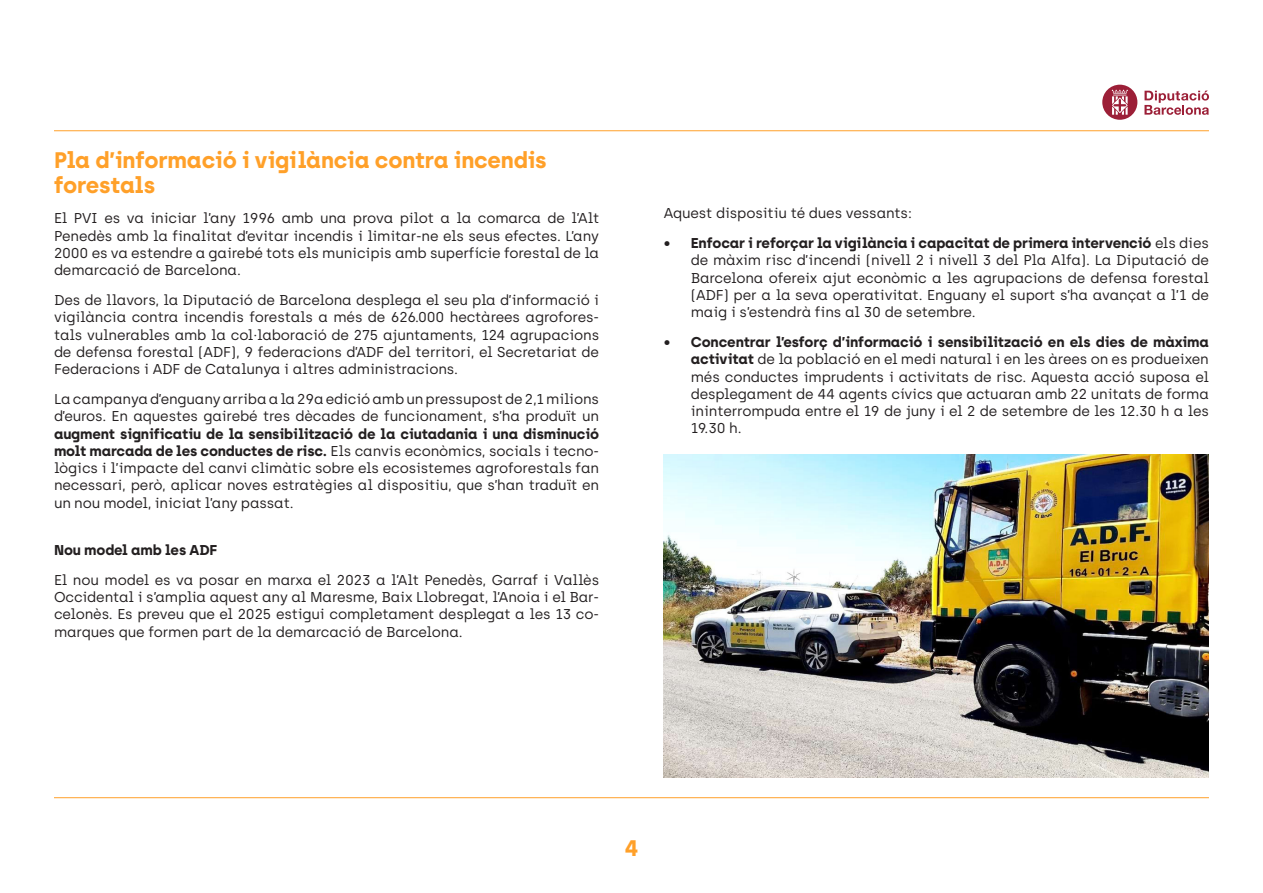
<style>
.page{position:relative;width:1263px;height:893px;background:#fff}
.page>*{position:absolute;margin:0;border:0;box-sizing:border-box;transform-origin:0 0}
.titulos{font:700 22.5px/25.5px "Archia";letter-spacing:-.01em;color:#ffa029}
.text_seguit{font:14.25px/17.2px "Archia";letter-spacing:-.01em;color:#231f20;text-align:justify}
.text_seguit-2{font:700 14.25px "Archia";letter-spacing:-.01em;color:#231f20}
.s1{font-weight:700}
</style>
<div class="page">
<svg style="left:1144px;top:91px;width:65px;height:24px"></svg>
<svg style="left:1102px;top:85px;width:35px;height:35px"></svg>
<hr style="left:54px;top:130px;width:1155px;height:1px;background:#ffa029">
<hr style="left:54px;top:797px;width:1155px;height:1px;background:#ffa029">
<img style="left:664px;top:454px;width:545px;height:323px">
<p class="titulos" style="left:54px;top:147px;width:494px">Pla d’informació i vigilància contra incendis forestals</p>
<p class="text_seguit" style="left:54px;top:210px;width:547px">El PVI es va iniciar l’any 1996 amb una prova pilot a la comarca de l’Alt Penedès amb la finalitat d’evitar incendis i limitar-ne els seus efectes. L’any 2000 es va estendre a gairebé tots els municipis amb superfície forestal de la demarcació de Barcelona.</p>
<p class="text_seguit" style="left:54px;top:291px;width:547px">Des de llavors, la Diputació de Barcelona desplega el seu pla d’informació i vigilància contra incendis forestals a més de 626.000 hectàrees agrofores&shy;tals vulnerables amb la col·laboració de 275 ajuntaments, 124 agrupacions de defensa forestal (ADF), 9 federacions d’ADF del territori, el Secretariat de Federacions i ADF de Catalunya i altres administracions.</p>
<p class="text_seguit" style="left:54px;top:390px;width:547px">La campanya d’enguany arriba a la 29a edició amb un pressupost de 2,1 milions d’euros. En aquestes gairebé tres dècades de funcionament, s’ha produït un <span class="s1">augment significatiu de la sensibilització de la ciutadania i una disminució molt marcada de les conductes de risc.</span> Els canvis econòmics, socials i tecno&shy;lògics i l’impacte del canvi climàtic sobre els ecosistemes agroforestals fan necessari, però, aplicar noves estratègies al dispositiu, que s’han traduït en</p>
<p class="text_seguit-2" style="left:54px;top:541px;width:165px">Nou model amb les ADF</p>
<p class="text_seguit" style="left:54px;top:571px;width:547px">El nou model es va posar en marxa el 2023 a l’Alt Penedès, Garraf i Vallès Occidental i s’amplia aquest any al Maresme, Baix Llobregat, l’Anoia i el Bar&shy;celonès. Es preveu que el 2025 estigui completament desplegat a les 13 co&shy;marques que formen part de la demarcació de Barcelona.</p>
<p class="text_seguit" style="left:664px;top:205px;width:250px">Aquest dispositiu té dues vessants:</p>
<p class="text_seguit" style="left:691px;top:235px;width:520px;text-indent:-27px"><span class="s1">• Enfocar i reforçar la vigilància i capacitat de primera intervenció</span> els dies de màxim risc d’incendi (nivell 2 i nivell 3 del Pla Alfa). La Diputació de Barcelona ofereix ajut econòmic a les agrupacions de defensa forestal (ADF) per a la seva operativitat. Enguany el suport s’ha avançat a l’1 de maig i s’estendrà fins al 30 de setembre.</p>
<p class="text_seguit" style="left:691px;top:334px;width:520px;text-indent:-27px"><span class="s1">• Concentrar l’esforç d’informació i sensibilització en els dies de màxima activitat</span> de la població en el medi natural i en les àrees on es produeixen més conductes imprudents i activitats de risc. Aquesta acció suposa el desplegament de 44 agents cívics que actuaran amb 22 unitats de forma ininterrompuda entre el 19 de juny i el 2 de setembre de les 12.30 h a les 19.30 h.</p>
<p class="titulos" style="left:624px;top:835px;width:16px">4</p>
</div>
